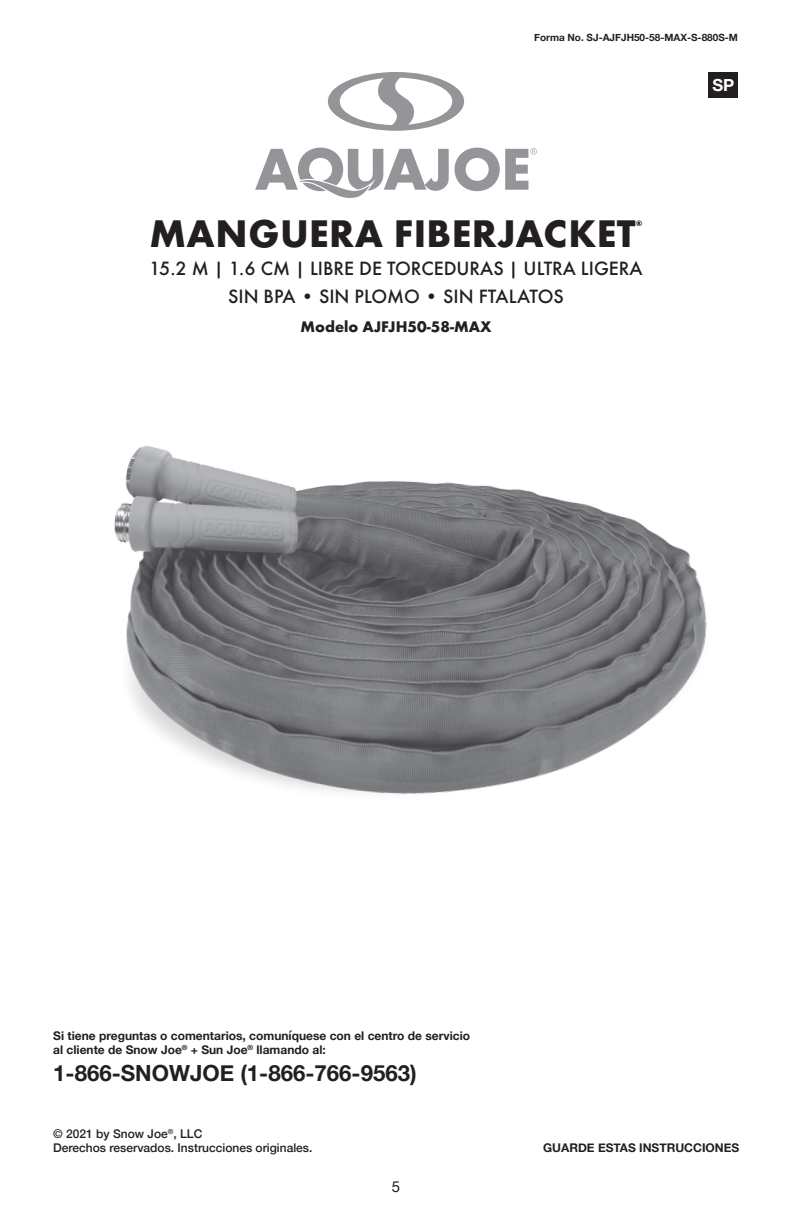
<style>
.page{position:relative;width:792px;height:1224px;background:#fff}
.page>*{position:absolute;margin:0;border:0;box-sizing:border-box;transform-origin:0 0}
.t1{font:700 40px "Futura T";letter-spacing:.01em;color:#231f20}
.t2{font:700 22.2px "Helvetica Neue";color:#231f20}
.t3{font:500 20px/28px "Futura T";color:#231f20;text-align:center}
.t4{font:700 16.6px "Helvetica Neue";color:#fff}
.t5{font:700 16px "Futura T";color:#231f20}
.t6{font:15px "Helvetica Neue";color:#231f20}
.t7{font:700 12px/14.4px "Helvetica Neue";color:#231f20}
.t8{font:500 12px/14.4px "Helvetica Neue";color:#231f20}
.t9{font:700 10px "Helvetica Neue";color:#231f20}
.t10{font:700 8.2px "Futura T";color:#231f20}
</style>
<div class="page">
<div style="left:709px;top:72px;width:29px;height:26px;background:#231f20"></div>
<svg style="left:328px;top:72px;width:136px;height:59px"></svg>
<svg style="left:255px;top:148px;width:194px;height:50px"></svg>
<svg style="left:455px;top:148px;width:82px;height:43px"></svg>
<img style="left:114px;top:445px;width:593px;height:349px">
<p class="t9" style="left:534px;top:29px;width:205px">Forma No. SJ-AJFJH50-58-MAX-S-880S-M</p>
<h1 class="t1" style="left:150px;top:210px;width:488px">MANGUERA FIBERJACKET</h1>
<p class="t10" style="left:636px;top:218px;width:8px">®</p>
<h3 class="t3" style="left:149px;top:255px;width:495px">15.2 M | 1.6 CM | LIBRE DE TORCEDURAS | ULTRA LIGERA<br>SIN BPA • SIN PLOMO • SIN FTALATOS</h3>
<h3 class="t5" style="left:301px;top:317px;width:192px">Modelo AJFJH50-58-MAX</h3>
<h3 class="t4" style="left:712px;top:72px;width:23px">SP</h3>
<p class="t7" style="left:53px;top:1029px;width:418px">Si tiene preguntas o comentarios, comuníquese con el centro de servicio al cliente de Snow Joe<sup>®</sup> + Sun Joe<sup>®</sup> llamando al:</p>
<h2 class="t2" style="left:53px;top:1056px;width:365px">1-866-SNOWJOE (1-866-766-9563)</h2>
<p class="t8" style="left:53px;top:1125px;width:261px">© 2021 by Snow Joe<sup>®</sup>, LLC<br>Derechos reservados. Instrucciones originales.</p>
<p class="t6" style="left:392px;top:1176px;width:10px">5</p>
<p class="t7" style="left:543px;top:1141px;width:198px">GUARDE ESTAS INSTRUCCIONES</p>
</div>
